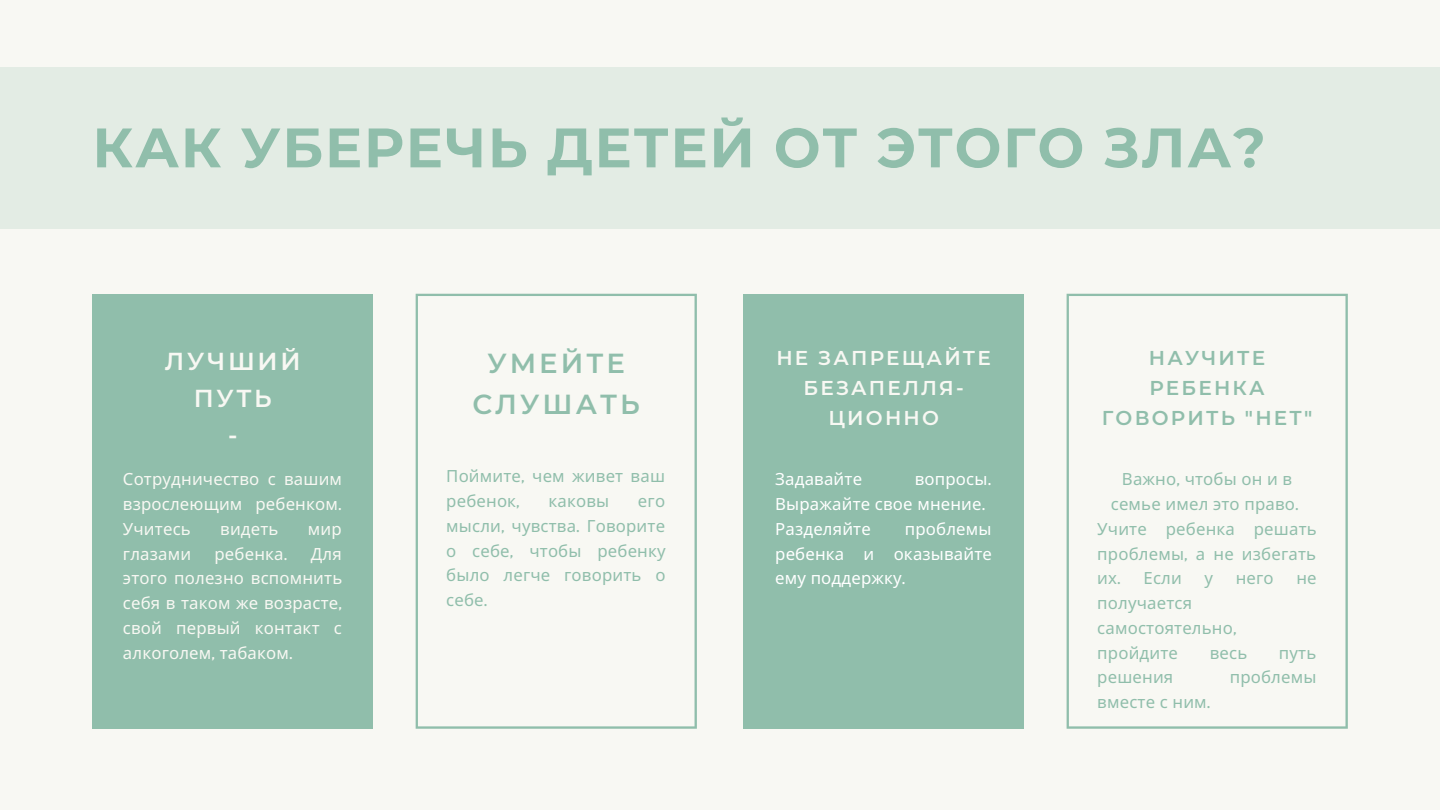
<style>
.page{position:relative;width:1440px;height:810px;background:#f8f8f3}
.page>*{position:absolute;margin:0;border:0;box-sizing:border-box;transform-origin:0 0}
.t1{font:700 55.5px "Montserrat";letter-spacing:.03em;color:#90beab}
.t2{font:600 27.5px/41.2px "Montserrat";letter-spacing:.11em;color:#90beab;text-align:center}
.t3{font:600 24.5px/36.8px "Montserrat";letter-spacing:.11em;color:#f8f8f3;text-align:center}
.t4{font:600 20px/30px "Montserrat";letter-spacing:.11em;color:#f8f8f3;text-align:center}
.t5{font:600 20px/30px "Montserrat";letter-spacing:.11em;color:#90beab;text-align:center}
.t6{font:16.7px/24.8px "Noto Sans";letter-spacing:.01em;color:#90beab}
.t7{font:16.7px/24.8px "Noto Sans";letter-spacing:.01em;color:#f8f8f3;text-align:justify}
.t8{font:16.7px/24.8px "Noto Sans";letter-spacing:.01em;color:#fff}
.s1{font-family:"Montserrat"}
</style>
<div class="page">
<div style="left:0;top:67px;width:1440px;height:162px;background:#e3ece4"></div>
<div style="left:92px;top:294px;width:281px;height:435px;background:#90beab"></div>
<svg style="left:416px;top:294px;width:281px;height:435px"></svg>
<div style="left:743px;top:294px;width:281px;height:435px;background:#90beab"></div>
<svg style="left:1067px;top:294px;width:281px;height:435px"></svg>
<h1 class="t1" style="left:92px;top:114px;width:1175px">КАК УБЕРЕЧЬ ДЕТЕЙ ОТ ЭТОГО ЗЛА?</h1>
<h3 class="t3" style="left:165px;top:343px;width:137px">ЛУЧШИЙ<br>ПУТЬ<br>-</h3>
<p class="t7" style="left:123px;top:466px;width:221px">Сотрудничество с вашим взрослеющим ребенком<span class="s1">.<br></span>Учитесь</p>
<p class="t7" style="left:220px;top:516px;width:60px">видеть</p>
<p class="t7" style="left:308px;top:516px;width:35px">мир</p>
<p class="t7" style="left:123px;top:541px;width:70px">глазами</p>
<p class="t7" style="left:215px;top:541px;width:74px">ребенка<span class="s1">.</span></p>
<p class="t7" style="left:123px;top:541px;width:221px;text-indent:188px">Для этого полезно вспомнить себя в таком же возрасте<span class="s1">, </span>свой первый контакт с алкоголем<span class="s1">,</span> табаком<span class="s1">.</span></p>
<h2 class="t2" style="left:472px;top:342px;width:169px">УМЕЙТЕ<br>СЛУШАТЬ</h2>
<p class="t6" style="left:446px;top:463px;width:220px">Поймите<span class="s1">,</span> чем живет ваш ребенок<span class="s1">,</span></p>
<p class="t6" style="left:446px;top:488px;width:221px;text-align:justify;text-indent:192px">его мысли<span class="s1">,</span> чувства<span class="s1">.</span> Говорите о себе<span class="s1">,</span> чтобы ребенку было легче говорить о себе<span class="s1">.</span></p>
<p class="t6" style="left:549px;top:488px;width:62px">каковы</p>
<p class="t4" style="left:776px;top:343px;width:216px">НЕ ЗАПРЕЩАЙТЕ<br>БЕЗАПЕЛЛЯ-<br>ЦИОННО</p>
<p class="t8" style="left:775px;top:466px;width:88px">Задавайте</p>
<p class="t8" style="left:775px;top:466px;width:218px;text-indent:140px">вопросы<span class="s1">.<br></span>Выражайте свое мнение<span class="s1">.<br></span>Разделяйте</p>
<p class="t8" style="left:775px;top:516px;width:218px;text-align:justify;text-indent:130px">проблемы ребенка и оказывайте ему поддержку<span class="s1">.</span></p>
<p class="t5" style="left:1102px;top:343px;width:212px">НАУЧИТЕ<br>РЕБЕНКА<br>ГОВОРИТЬ "НЕТ"</p>
<p class="t6" style="left:1122px;top:466px;width:172px">Важно<span class="s1">,</span> чтобы он и в</p>
<p class="t6" style="left:1111px;top:491px;width:190px">семье имел это право<span class="s1">.</span></p>
<p class="t6" style="left:1097px;top:516px;width:221px">Учите ребенка решать</p>
<p class="t6" style="left:1097px;top:541px;width:220px">проблемы<span class="s1">,</span> а не избегать</p>
<p class="t6" style="left:1097px;top:565px;width:86px">их<span class="s1">.</span> Если</p>
<p class="t6" style="left:1205px;top:565px;width:10px">у</p>
<p class="t6" style="left:1236px;top:565px;width:39px">него</p>
<p class="t6" style="left:1296px;top:565px;width:22px">не</p>
<p class="t6" style="left:1097px;top:590px;width:141px">получается самостоятельно<span class="s1">, </span>пройдите</p>
<p class="t6" style="left:1210px;top:640px;width:39px">весь</p>
<p class="t6" style="left:1279px;top:640px;width:39px">путь</p>
<p class="t6" style="left:1097px;top:664px;width:78px">решения</p>
<p class="t6" style="left:1230px;top:664px;width:88px">проблемы</p>
<p class="t6" style="left:1097px;top:689px;width:115px">вместе с ним<span class="s1">.</span></p>
</div>
